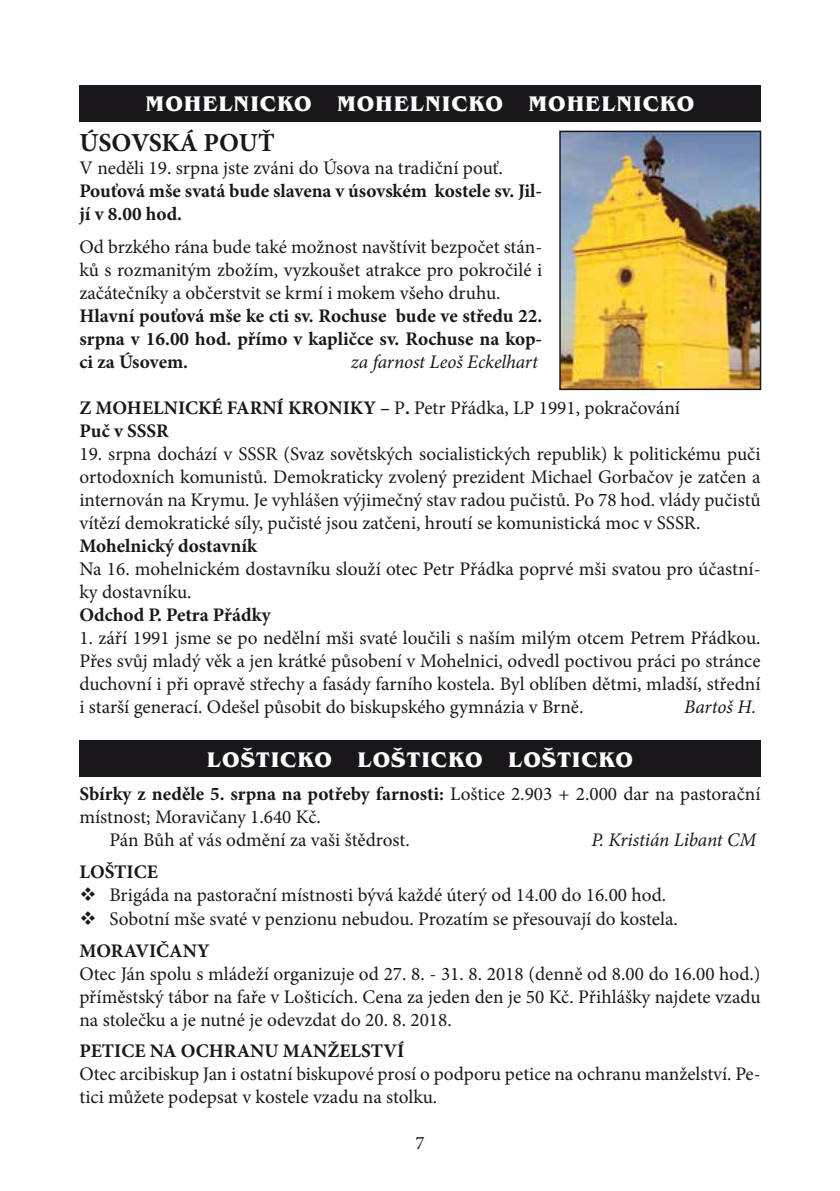
<style>
.page{position:relative;width:840px;height:1191px;background:#fff}
.page>*{position:absolute;margin:0;border:0;box-sizing:border-box;transform-origin:0 0}
.t1{font:700 26px "Minion Pro";letter-spacing:-.01em;color:#1a171c}
.t2{font:700 21.8px "Benguiat Itc TOT";letter-spacing:.045em;color:#fff}
.t3{font:19.2px/23px "Minion Pro";color:#1a171c;text-align:justify}
.t4{font:700 19.2px/23px "Minion Pro";color:#1a171c}
.t5{font:italic 19.2px "Minion Pro";letter-spacing:-.005em;color:#1a171c}
.t6{font:19px "Minion Pro";color:#1a171c}
.s1{font-weight:400}
.s2{font-weight:700}
</style>
<div class="page">
<div style="left:79px;top:85px;width:681px;height:36px;background:#1a171c"></div>
<div style="left:79px;top:740px;width:681px;height:36px;background:#1a171c"></div>
<img style="left:562px;top:134px;width:195px;height:253px">
<div style="left:559px;top:131px;width:201px;height:259px;border:2px solid #1a171c"></div>
<p class="t2" style="left:145px;top:91px;width:550px">MOHELNICKO MOHELNICKO MOHELNICKO</p>
<h1 class="t1" style="left:79px;top:125px;width:197px">ÚSOVSKÁ POUŤ</h1>
<p class="t3" style="left:79px;top:157px;width:424px">V neděli 19. srpna jste zváni do Úsova na tradiční pouť.</p>
<p class="t4" style="left:79px;top:179px;width:464px">Pouťová mše svatá bude slavena v úsovském kostele sv. Jil&shy;jí v 8.00 hod.</p>
<p class="t3" style="left:79px;top:235px;width:464px">Od brzkého rána bude také možnost navštívit bezpočet stán&shy;ků s rozmanitým zbožím, vyzkoušet atrakce pro pokročilé i začátečníky a občerstvit se krmí i mokem všeho druhu.</p>
<p class="t4" style="left:79px;top:304px;width:464px;text-align:justify">Hlavní pouťová mše ke cti sv. Rochuse bude ve středu 22. srpna v 16.00 hod. přímo v kapličce sv. Rochuse na kop&shy;ci za Úsovem.</p>
<p class="t5" style="left:350px;top:348px;width:189px">za farnost Leoš Eckelhart</p>
<p class="t4" style="left:79px;top:396px;width:601px">Z MOHELNICKÉ FARNÍ KRONIKY – <span class="s1">P</span>. <span class="s1">Petr Přádka, LP 1991, pokračování<br></span>Puč v SSSR</p>
<p class="t3" style="left:79px;top:442px;width:682px">19. srpna dochází v SSSR (Svaz sovětských socialistických republik) k politickému puči ortodoxních komunistů. Demokraticky zvolený prezident Michael Gorbačov je zatčen a internován na Krymu. Je vyhlášen výjimečný stav radou pučistů. Po 78 hod. vlády pučistů vítězí demokratické síly, pučisté jsou zatčeni, hroutí se komunistická moc v SSSR.</p>
<p class="t4" style="left:79px;top:534px;width:179px">Mohelnický dostavník</p>
<p class="t3" style="left:79px;top:557px;width:682px">Na 16. mohelnickém dostavníku slouží otec Petr Přádka poprvé mši svatou pro účastní&shy;ky dostavníku.</p>
<p class="t4" style="left:79px;top:603px;width:192px">Odchod P. Petra Přádky</p>
<p class="t3" style="left:79px;top:627px;width:682px">1. září 1991 jsme se po nedělní mši svaté loučili s naším milým otcem Petrem Přádkou.<br>Přes svůj mladý věk a jen krátké působení v Mohelnici, odvedl poctivou práci po stránce duchovní i při opravě střechy a fasády farního kostela. Byl oblíben dětmi, mladší, střední i starší generací. Odešel působit do biskupského gymnázia v Brně.</p>
<p class="t5" style="left:683px;top:694px;width:73px">Bartoš H.</p>
<p class="t2" style="left:207px;top:747px;width:427px">LOŠTICKO LOŠTICKO LOŠTICKO</p>
<p class="t4" style="left:79px;top:782px;width:682px">Sbírky z neděle 5. srpna na potřeby farnosti: <span class="s1">Loštice 2.903 + 2.000 dar na pastorační</span></p>
<p class="t3" style="left:79px;top:805px;width:243px">místnost; Moravičany 1.640 Kč.</p>
<p class="t3" style="left:109px;top:828px;width:302px">Pán Bůh ať vás odmění za vaši štědrost.</p>
<p class="t5" style="left:591px;top:826px;width:166px">P. Kristián Libant CM</p>
<p class="t4" style="left:79px;top:860px;width:80px">LOŠTICE</p>
<p class="t3" style="left:79px;top:884px;width:587px">❖ Brigáda na pastorační místnosti bývá každé úterý od 14.00 do 16.00 hod.</p>
<p class="t3" style="left:79px;top:902px;width:599px;line-height:32.6px">❖ Sobotní mše svaté v penzionu nebudou. Prozatím se přesouvají do kostela.<br><span class="s2">MORAVIČANY</span></p>
<p class="t3" style="left:79px;top:962px;width:682px">Otec Ján spolu s mládeží organizuje od 27. 8. - 31. 8. 2018 (denně od 8.00 do 16.00 hod.) příměstský tábor na faře v Lošticích. Cena za jeden den je 50 Kč. Přihlášky najdete vzadu na stolečku a je nutné je odevzdat do 20. 8. 2018.</p>
<p class="t4" style="left:79px;top:1038px;width:326px">PETICE NA OCHRANU MANŽELSTVÍ</p>
<p class="t3" style="left:79px;top:1062px;width:682px">Otec arcibiskup Jan i ostatní biskupové prosí o podporu petice na ochranu manželství. Pe&shy;tici můžete podepsat v kostele vzadu na stolku.</p>
<p class="t6" style="left:415px;top:1130px;width:11px">7</p>
</div>
